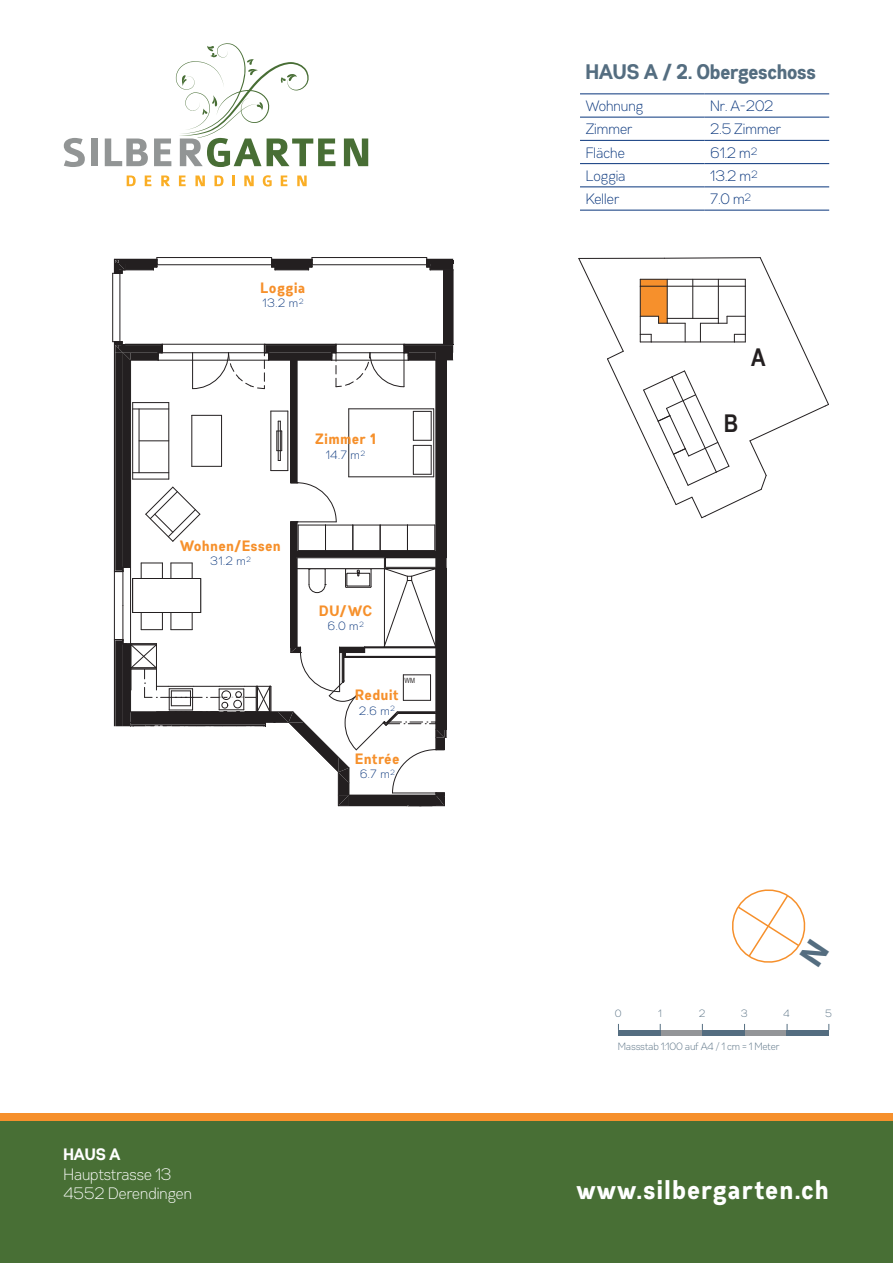
<style>
.page{position:relative;width:893px;height:1263px;background:#fff}
.page>*{position:absolute;margin:0;border:0;box-sizing:border-box;transform-origin:0 0}
.t1{font:27px "Gabriel Sans Cond Bold";letter-spacing:.06em;color:#fff}
.t2{font:700 24.45px "Arial Narrow";color:#231f20}
.t3{font:21px "Gabriel Sans Cond Bold";color:#546d80}
.t4{font:16.5px/19.8px "Gabriel Sans Cond Light";color:#fff}
.t5{font:16.5px "Gabriel Sans Cond Bold";color:#fff}
.t6{font:15px "Gabriel Sans Cond Light";color:#08357c}
.t7{font:15px "Gabriel Sans Cond Bold";letter-spacing:.05em;color:#f6902b}
.t8{font:12px "Gabriel Sans Cond Light";color:#08357c}
.t9{font:10.5px "Gabriel Sans Cond Light";color:#546d80}
.t10{font:7.2px "Arial Narrow";color:#231f20}
</style>
<div class="page">
<div style="left:660px;top:1030px;width:43px;height:5px;background:#939598"></div>
<div style="left:745px;top:1030px;width:42px;height:5px;background:#939598"></div>
<div style="left:703px;top:1030px;width:42px;height:5px;background:#546d80"></div>
<div style="left:787px;top:1030px;width:42px;height:5px;background:#546d80"></div>
<div style="left:618px;top:1030px;width:42px;height:5px;background:#546d80"></div>
<div style="left:0;top:1120px;width:893px;height:143px;background:#486f35"></div>
<div style="left:0;top:1113px;width:893px;height:7px;background:#f6902c"></div>
<hr style="left:580px;top:94px;width:125px;height:1px;background:#08357c">
<hr style="left:705px;top:94px;width:124px;height:1px;background:#08357c">
<hr style="left:580px;top:117px;width:125px;height:1px;background:#08357c">
<hr style="left:705px;top:117px;width:124px;height:1px;background:#08357c">
<hr style="left:580px;top:140px;width:125px;height:1px;background:#08357c">
<hr style="left:705px;top:140px;width:124px;height:1px;background:#08357c">
<hr style="left:580px;top:163px;width:125px;height:1px;background:#08357c">
<hr style="left:705px;top:163px;width:124px;height:1px;background:#08357c">
<hr style="left:580px;top:187px;width:125px;height:1px;background:#08357c">
<hr style="left:705px;top:187px;width:124px;height:1px;background:#08357c">
<hr style="left:580px;top:210px;width:125px;height:1px;background:#08357c">
<hr style="left:705px;top:210px;width:124px;height:1px;background:#08357c">
<hr style="left:275px;top:270px;width:34px;height:1px;background:#231f20">
<hr style="left:120px;top:273px;width:1px;height:69px;background:#231f20">
<hr style="left:112px;top:273px;width:1px;height:69px;background:#231f20">
<hr style="left:157px;top:264px;width:115px;height:1px;background:#231f20">
<hr style="left:157px;top:257px;width:115px;height:1px;background:#231f20">
<svg style="left:113px;top:258px;width:45px;height:16px"></svg>
<hr style="left:452px;top:270px;width:1px;height:74px;background:#231f20">
<div style="left:445px;top:270px;width:7px;height:74px;background:#231f20"></div>
<hr style="left:444px;top:270px;width:1px;height:74px;background:#231f20">
<hr style="left:453px;top:270px;width:1px;height:74px;background:#231f20">
<hr style="left:443px;top:270px;width:1px;height:74px;background:#231f20">
<hr style="left:312px;top:264px;width:115px;height:1px;background:#231f20">
<svg style="left:426px;top:258px;width:27px;height:13px"></svg>
<hr style="left:312px;top:257px;width:115px;height:1px;background:#231f20">
<svg style="left:271px;top:258px;width:42px;height:12px"></svg>
<svg style="left:113px;top:341px;width:341px;height:466px"></svg>
<div style="left:133px;top:578px;width:68px;height:34px;background:#fff"></div>
<hr style="left:200px;top:578px;width:1px;height:34px;background:#231f20">
<hr style="left:133px;top:612px;width:68px;height:1px;background:#231f20">
<hr style="left:132px;top:578px;width:1px;height:34px;background:#231f20">
<hr style="left:133px;top:578px;width:68px;height:1px;background:#231f20">
<svg style="left:578px;top:257px;width:251px;height:261px"></svg>
<hr style="left:651px;top:342px;width:83px;height:1px;background:#231f20">
<svg style="left:127px;top:175px;width:9px;height:11px"></svg>
<svg style="left:145px;top:175px;width:6px;height:11px"></svg>
<svg style="left:161px;top:175px;width:9px;height:11px"></svg>
<svg style="left:179px;top:175px;width:7px;height:11px"></svg>
<svg style="left:195px;top:175px;width:10px;height:11px"></svg>
<svg style="left:214px;top:175px;width:9px;height:11px"></svg>
<svg style="left:232px;top:175px;width:3px;height:11px"></svg>
<svg style="left:244px;top:175px;width:10px;height:11px"></svg>
<svg style="left:263px;top:175px;width:9px;height:11px"></svg>
<svg style="left:281px;top:175px;width:6px;height:11px"></svg>
<svg style="left:297px;top:175px;width:10px;height:11px"></svg>
<svg style="left:64px;top:138px;width:21px;height:29px"></svg>
<div style="left:91px;top:138px;width:6px;height:28px;background:#929595"></div>
<svg style="left:105px;top:138px;width:43px;height:28px"></svg>
<svg style="left:344px;top:138px;width:24px;height:28px"></svg>
<svg style="left:154px;top:43px;width:181px;height:124px"></svg>
<svg style="left:732px;top:889px;width:74px;height:74px"></svg>
<p class="t7" style="left:261px;top:278px;width:46px">Loggia</p>
<p class="t8" style="left:263px;top:296px;width:42px">13.2 m<sup>2</sup></p>
<p class="t7" style="left:181px;top:537px;width:102px">Wohnen/Essen</p>
<p class="t8" style="left:210px;top:554px;width:42px">31.2 m<sup>2</sup></p>
<p class="t7" style="left:316px;top:430px;width:62px">Zimmer 1</p>
<p class="t8" style="left:326px;top:448px;width:41px">14.7 m<sup>2</sup></p>
<p class="t7" style="left:320px;top:602px;width:54px">DU/WC</p>
<p class="t8" style="left:328px;top:620px;width:38px">6.0 m<sup>2</sup></p>
<p class="t10" style="left:405px;top:675px;width:12px">WM</p>
<p class="t7" style="left:355px;top:686px;width:45px">Reduit</p>
<p class="t8" style="left:359px;top:704px;width:38px">2.6 m<sup>2</sup></p>
<p class="t7" style="left:356px;top:749px;width:46px">Entrée</p>
<p class="t8" style="left:360px;top:767px;width:37px">6.7 m<sup>2</sup></p>
<p class="t5" style="left:64px;top:1144px;width:58px">HAUS A</p>
<p class="t4" style="left:64px;top:1164px;width:130px">Hauptstrasse 13<br>4552 Derendingen</p>
<h3 class="t3" style="left:586px;top:59px;width:232px">HAUS A / 2. Obergeschoss</h3>
<p class="t6" style="left:586px;top:98px;width:59px">Wohnung</p>
<p class="t6" style="left:711px;top:98px;width:65px">Nr. A-202</p>
<p class="t6" style="left:586px;top:121px;width:48px">Zimmer</p>
<p class="t6" style="left:711px;top:121px;width:72px">2.5 Zimmer</p>
<p class="t6" style="left:586px;top:144px;width:41px">Fläche</p>
<p class="t6" style="left:711px;top:144px;width:49px">61.2 m<sup>2</sup></p>
<p class="t6" style="left:586px;top:168px;width:41px">Loggia</p>
<p class="t6" style="left:711px;top:168px;width:49px">13.2 m<sup>2</sup></p>
<p class="t6" style="left:586px;top:191px;width:35px">Keller</p>
<p class="t6" style="left:711px;top:191px;width:42px">7.0 m<sup>2</sup></p>
<h2 class="t2" style="left:751px;top:338px;width:16px">A</h2>
<h2 class="t2" style="left:724px;top:405px;width:16px">B</h2>
<p class="t9" style="left:615px;top:1008px;width:8px">0</p>
<p class="t9" style="left:659px;top:1008px;width:5px">1</p>
<p class="t9" style="left:699px;top:1008px;width:8px">2</p>
<p class="t9" style="left:741px;top:1008px;width:8px">3</p>
<p class="t9" style="left:783px;top:1008px;width:8px">4</p>
<p class="t9" style="left:825px;top:1008px;width:8px">5</p>
<p class="t9" style="left:618px;top:1040px;width:163px">Massstab 1:100 auf A4 / 1 cm = 1 Meter</p>
<h1 class="t1" style="left:577px;top:1174px;width:253px">www.silbergarten.ch</h1>
</div>
